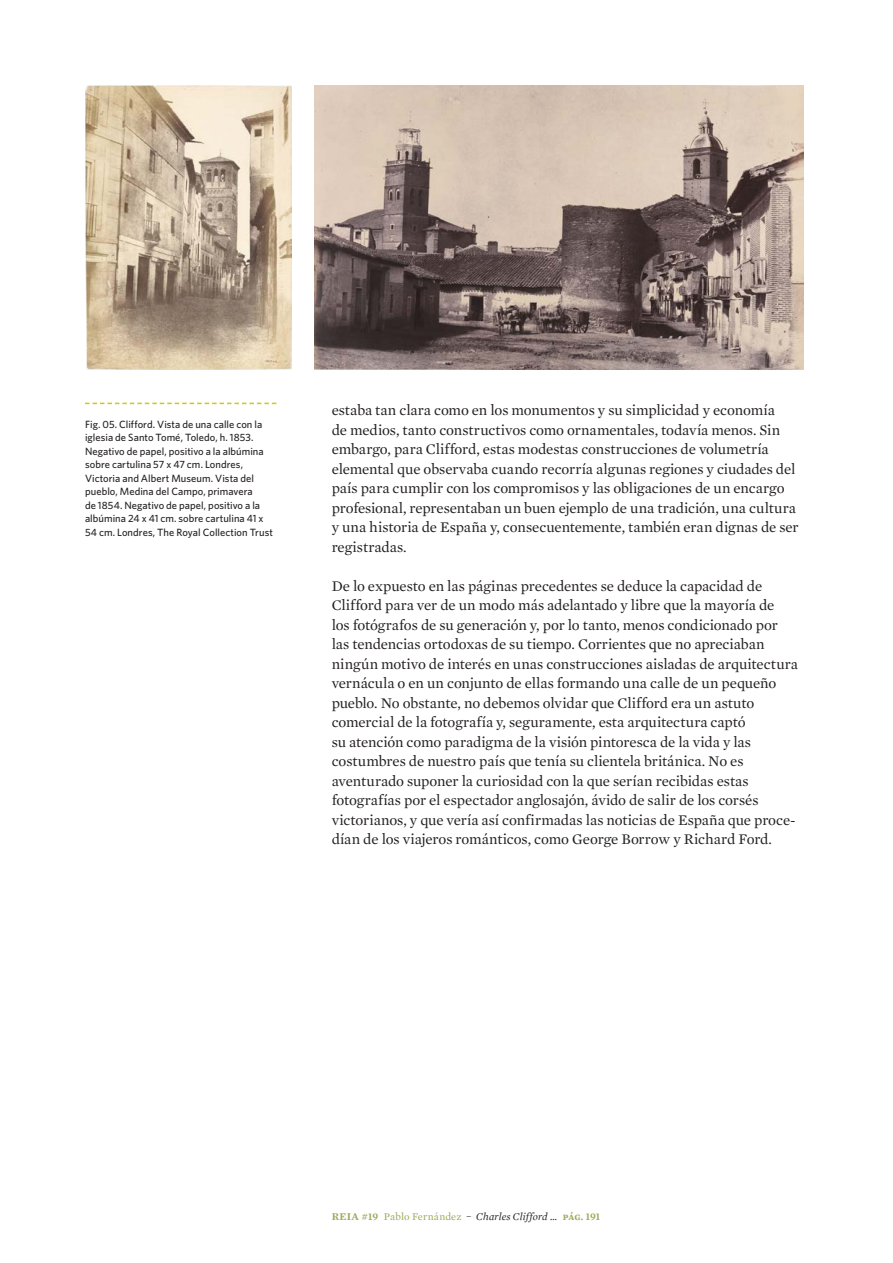
<style>
.page{position:relative;width:893px;height:1263px;background:#fff}
.page>*{position:absolute;margin:0;border:0;box-sizing:border-box;transform-origin:0 0}
.t1{font:15px/19.5px "Mercury Text G1";letter-spacing:-.01em;color:#231f20}
.t2{font:500 10.5px/13.5px "Whitney";letter-spacing:.005em;color:#231f20}
.t3{font:italic 10.5px "Mercury Text G1";letter-spacing:.005em;color:#231f20}
.s1{font-family:"Mercury Text G1 Semibold SC";font-style:normal;color:#9ca856}
.s2{font-style:normal;color:#9ca856}
</style>
<div class="page">
<svg style="left:85px;top:403px;width:191px;height:1px"></svg>
<img style="left:86px;top:85px;width:205px;height:285px">
<img style="left:315px;top:85px;width:489px;height:284px">
<p class="t2" style="left:85px;top:417px;width:189px">Fig. 05. Clifford. Vista de una calle con la iglesia de Santo Tomé, Toledo, h. 1853.<br>Negativo de papel, positivo a la albúmina sobre cartulina 57 x 47 cm. Londres, Victoria and Albert Museum. Vista del pueblo, Medina del Campo, primavera<br>de 1854. Negativo de papel, positivo a la albúmina 24 x 41 cm. sobre cartulina 41 x 54 cm. Londres, The Royal Collection Trust</p>
<p class="t1" style="left:332px;top:400px;width:468px">estaba tan clara como en los monumentos y su simplicidad y economía<br>de medios, tanto constructivos como ornamentales, todavía menos. Sin embargo, para Clifford, estas modestas construcciones de volumetría elemental que observaba cuando recorría algunas regiones y ciudades del país para cumplir con los compromisos y las obligaciones de un encargo profesional, representaban un buen ejemplo de una tradición, una cultura y una historia de España y, consecuentemente, también eran dignas de ser registradas.</p>
<p class="t1" style="left:332px;top:576px;width:468px">De lo expuesto en las páginas precedentes se deduce la capacidad de Clifford para ver de un modo más adelantado y libre que la mayoría de<br>los fotógrafos de su generación y, por lo tanto, menos condicionado por las tendencias ortodoxas de su tiempo. Corrientes que no apreciaban ningún motivo de interés en unas construcciones aisladas de arquitectura vernácula o en un conjunto de ellas formando una calle de un pequeño pueblo. No obstante, no debemos olvidar que Clifford era un astuto comercial de la fotografía y, seguramente, esta arquitectura captó<br>su atención como paradigma de la visión pintoresca de la vida y las costumbres de nuestro país que tenía su clientela británica. No es aventurado suponer la curiosidad con la que serían recibidas estas fotografías por el espectador anglosajón, ávido de salir de los corsés victorianos, y que vería así confirmadas las noticias de España que proce&shy;dían de los viajeros románticos, como George Borrow y Richard Ford.</p>
<p class="t3" style="left:332px;top:1210px;width:270px"><span class="s1">REIA #19</span> <span class="s2">Pablo Fernández</span> − Charles Clifford … <span class="s1">pág. 191</span></p>
</div>
